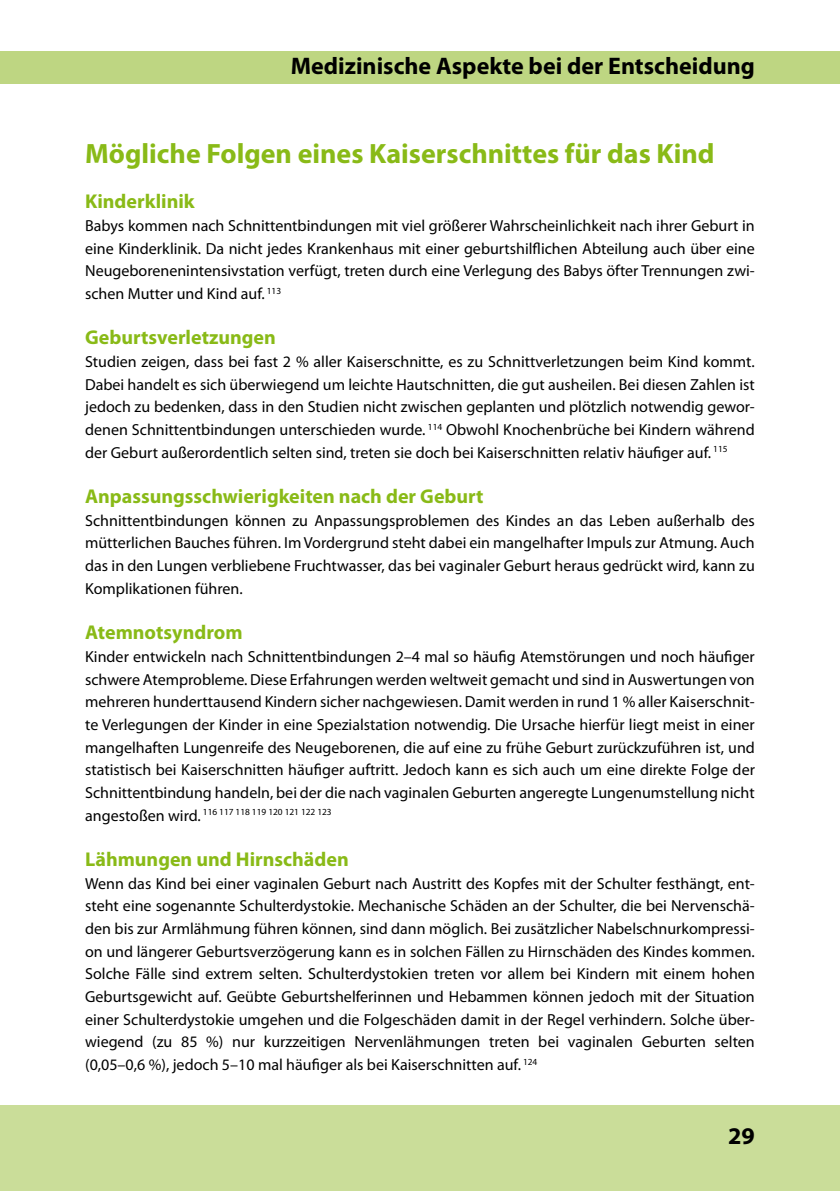
<style>
.page{position:relative;width:840px;height:1191px;background:#fff}
.page>*{position:absolute;margin:0;border:0;box-sizing:border-box;transform-origin:0 0}
.t1{font:700 28px "Myriad Pro";color:#89ba17}
.t2{font:700 24px "Myriad Pro";color:#000}
.t3{font:700 20px "Myriad Pro";color:#89ba17}
.t4{font:16px/22.6px "Myriad Pro";color:#000;text-align:justify}
.t5{font:9.4px "Myriad Pro";color:#000}
.s1{font-size:16px}
</style>
<div class="page">
<div style="left:0;top:51px;width:839px;height:32px;background:#bed682"></div>
<div style="left:0;top:1106px;width:839px;height:85px;background:#cadd99"></div>
<h2 class="t2" style="left:290px;top:50px;width:465px">Medizinische Aspekte bei der Entscheidung</h2>
<h1 class="t1" style="left:85px;top:135px;width:630px">Mögliche Folgen eines Kaiserschnittes für das Kind</h1>
<p class="t3" style="left:85px;top:188px;width:111px">Kinderklinik</p>
<p class="t4" style="left:85px;top:214px;width:670px">Babys kommen nach Schnittentbindungen mit viel größerer Wahrscheinlichkeit nach ihrer Geburt in eine Kinderklinik. Da nicht jedes Krankenhaus mit einer geburtshilflichen Abteilung auch über eine Neugeborenenintensivstation verfügt, treten durch eine Verlegung des Babys öfter Trennungen zwi&shy;schen Mutter und Kind auf. <sup>113</sup></p>
<p class="t3" style="left:85px;top:324px;width:192px">Geburtsverletzungen</p>
<p class="t4" style="left:85px;top:350px;width:670px">Studien zeigen, dass bei fast 2 % aller Kaiserschnitte, es zu Schnittverletzungen beim Kind kommt.<br>Dabei handelt es sich überwiegend um leichte Hautschnitten, die gut ausheilen. Bei diesen Zahlen ist jedoch zu bedenken, dass in den Studien nicht zwischen geplanten und plötzlich notwendig gewor&shy;denen Schnittentbindungen unterschieden wurde. <sup>114</sup> Obwohl Knochenbrüche bei Kindern während der Geburt außerordentlich selten sind, treten sie doch bei Kaiserschnitten relativ häufiger auf. <sup>115</sup></p>
<p class="t3" style="left:85px;top:483px;width:400px">Anpassungsschwierigkeiten nach der Geburt</p>
<p class="t4" style="left:85px;top:509px;width:671px">Schnittentbindungen können zu Anpassungsproblemen des Kindes an das Leben außerhalb des mütterlichen Bauches führen. Im Vordergrund steht dabei ein mangelhafter Impuls zur Atmung. Auch das in den Lungen verbliebene Fruchtwasser, das bei vaginaler Geburt heraus gedrückt wird, kann zu Komplikationen führen.</p>
<p class="t3" style="left:85px;top:619px;width:159px">Atemnotsyndrom</p>
<p class="t4" style="left:85px;top:645px;width:671px">Kinder entwickeln nach Schnittentbindungen 2–4 mal so häufig Atemstörungen und noch häufiger schwere Atemprobleme. Diese Erfahrungen werden weltweit gemacht und sind in Auswertungen von mehreren hunderttausend Kindern sicher nachgewiesen. Damit werden in rund 1 % aller Kaiserschnit&shy;te Verlegungen der Kinder in eine Spezialstation notwendig. Die Ursache hierfür liegt meist in einer mangelhaften Lungenreife des Neugeborenen, die auf eine zu frühe Geburt zurückzuführen ist, und statistisch bei Kaiserschnitten häufiger auftritt. Jedoch kann es sich auch um eine direkte Folge der Schnittentbindung handeln, bei der die nach vaginalen Geburten angeregte Lungenumstellung nicht</p>
<p class="t5" style="left:85px;top:806px;width:248px"><span class="s1">angestoßen wird.</span> 116 117 118 119 120 121 122 123</p>
<p class="t3" style="left:85px;top:846px;width:265px">Lähmungen und Hirnschäden</p>
<p class="t4" style="left:85px;top:871px;width:671px">Wenn das Kind bei einer vaginalen Geburt nach Austritt des Kopfes mit der Schulter festhängt, ent&shy;steht eine sogenannte Schulterdystokie. Mechanische Schäden an der Schulter, die bei Nervenschä&shy;den bis zur Armlähmung führen können, sind dann möglich. Bei zusätzlicher Nabelschnurkompressi&shy;on und längerer Geburtsverzögerung kann es in solchen Fällen zu Hirnschäden des Kindes kommen.<br>Solche Fälle sind extrem selten. Schulterdystokien treten vor allem bei Kindern mit einem hohen Geburtsgewicht auf. Geübte Geburtshelferinnen und Hebammen können jedoch mit der Situation einer Schulterdystokie umgehen und die Folgeschäden damit in der Regel verhindern. Solche über&shy;wiegend (zu 85 %) nur kurzzeitigen Nervenlähmungen treten bei vaginalen Geburten selten (0,05–0,6 %), jedoch 5–10 mal häufiger als bei Kaiserschnitten auf. <sup>124</sup></p>
<h2 class="t2" style="left:727px;top:1120px;width:28px">29</h2>
</div>
